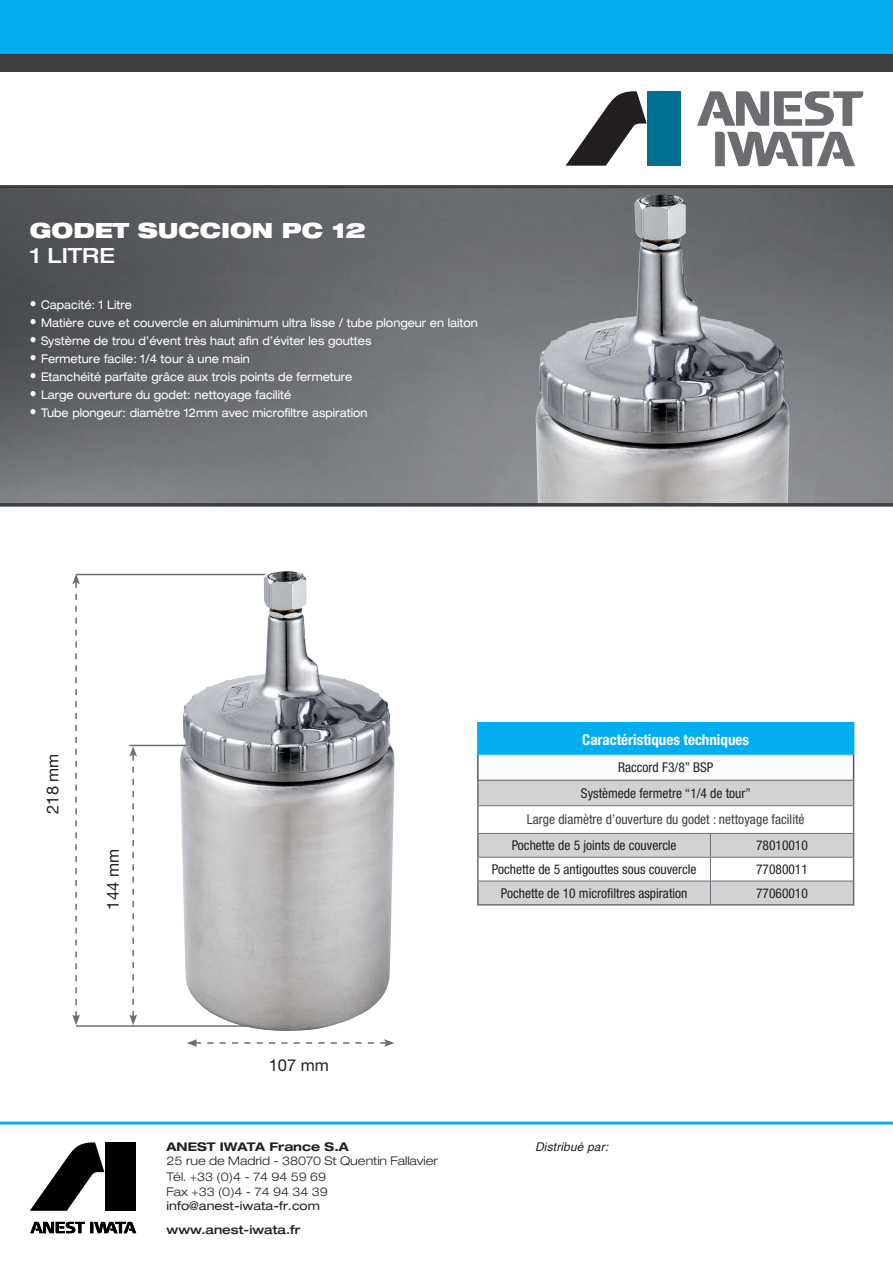
<style>
.page{position:relative;width:893px;height:1263px;background:#fff}
.page>*{position:absolute;margin:0;border:0;box-sizing:border-box;transform-origin:0 0}
.t1{font:900 expanded 21px "Helvetica Neue LT Std";color:#fff}
.t2{font:500 expanded 21px "Helvetica Neue LT Std";color:#fff}
.t3{font:16.5px "Helvetica Neue LT Std";color:#231f20}
.t4{font:700 condensed 15px "Helvetica Neue LT Std";color:#fff}
.t5{font:condensed 13.5px/25.5px "Helvetica Neue LT Std";color:#231f20;text-align:center}
.t6{font:condensed 13.5px "Helvetica Neue LT Std";color:#3e3e3f}
.t7{font:expanded 12px "Helvetica Neue LT Std";color:#fff;scale:.9 1}
.t8{font:300 expanded 12px/15.3px "Helvetica Neue LT Std";color:#231f20}
.t9{font:expanded 12px "Helvetica Neue LT Std";color:#231f20}
.t10{font:700 expanded 12px "Helvetica Neue LT Std";color:#231f20}
.t11{font:500 expanded 12px "Helvetica Neue LT Std";color:#231f20}
.t12{font:italic 12px "Helvetica";letter-spacing:.01em;color:#231f20}
.s1{font-size:15px}
</style>
<div class="page">
<div style="left:0;top:0;width:893px;height:54px;background:#00aeef"></div>
<img style="left:0;top:188px;width:893px;height:315px">
<hr style="left:0;top:1121px;width:893px;height:3px;background:#00aeef">
<div style="left:0;top:54px;width:893px;height:18px;background:#3e3e3f"></div>
<div style="left:648px;top:91px;width:33px;height:75px;background:#007095"></div>
<svg style="left:566px;top:91px;width:81px;height:75px"></svg>
<svg style="left:697px;top:91px;width:166px;height:75px"></svg>
<hr style="left:0;top:503px;width:893px;height:3px;background:#3e3e3f">
<hr style="left:0;top:185px;width:893px;height:3px;background:#3e3e3f">
<div style="left:105px;top:1142px;width:31px;height:69px;background:#000001"></div>
<svg style="left:30px;top:1142px;width:74px;height:69px"></svg>
<svg style="left:30px;top:1222px;width:106px;height:11px"></svg>
<div style="left:478px;top:723px;width:376px;height:32px;background:#00aeef"></div>
<hr style="left:477px;top:780px;width:2px;height:26px;background:#6c6d70">
<hr style="left:477px;top:806px;width:2px;height:27px;background:#6c6d70">
<hr style="left:477px;top:833px;width:2px;height:24px;background:#6c6d70">
<hr style="left:477px;top:857px;width:2px;height:24px;background:#6c6d70">
<hr style="left:477px;top:881px;width:2px;height:23px;background:#6c6d70">
<hr style="left:477px;top:904px;width:233px;height:1px;background:#6c6d70">
<hr style="left:710px;top:904px;width:144px;height:1px;background:#6c6d70">
<hr style="left:477px;top:755px;width:2px;height:25px;background:#57585a">
<svg style="left:478px;top:755px;width:376px;height:149px"></svg>
<hr style="left:477px;top:722px;width:233px;height:1px;background:#00aeef">
<hr style="left:477px;top:723px;width:2px;height:31px;background:#00aeef">
<hr style="left:710px;top:722px;width:144px;height:1px;background:#00aeef">
<hr style="left:477px;top:754px;width:233px;height:1px;background:#00aeef">
<hr style="left:477px;top:780px;width:233px;height:1px;background:#57585a">
<hr style="left:710px;top:780px;width:144px;height:1px;background:#57585a">
<hr style="left:479px;top:805px;width:231px;height:1px;background:#6c6d70">
<hr style="left:710px;top:805px;width:143px;height:1px;background:#6c6d70">
<hr style="left:479px;top:833px;width:231px;height:1px;background:#6c6d70">
<hr style="left:710px;top:833px;width:143px;height:1px;background:#6c6d70">
<hr style="left:479px;top:857px;width:231px;height:1px;background:#6c6d70">
<hr style="left:710px;top:857px;width:143px;height:1px;background:#6c6d70">
<hr style="left:479px;top:881px;width:231px;height:1px;background:#6c6d70">
<hr style="left:710px;top:881px;width:143px;height:1px;background:#6c6d70">
<img style="left:180px;top:571px;width:215px;height:460px">
<img style="left:535px;top:194px;width:255px;height:309px">
<hr style="left:76px;top:574px;width:189px;height:1px;background:#6c6d70">
<hr style="left:76px;top:1025px;width:175px;height:2px;background:#6c6d70">
<hr style="left:129px;top:745px;width:58px;height:1px;background:#6c6d70">
<svg style="left:72px;top:574px;width:8px;height:451px"></svg>
<svg style="left:129px;top:746px;width:8px;height:279px"></svg>
<svg style="left:187px;top:1039px;width:207px;height:8px"></svg>
<h1 class="t1" style="left:30px;top:217px;width:338px">GODET SUCCION PC 12</h1>
<h1 class="t2" style="left:30px;top:243px;width:87px">1 LITRE</h1>
<p class="t7" style="left:30px;top:297px;width:115px"><span class="s1">•</span> Capacité: 1 Litre</p>
<p class="t7" style="left:30px;top:315px;width:499px"><span class="s1">•</span> Matière cuve et couvercle en aluminimum ultra lisse / tube plongeur en laiton</p>
<p class="t7" style="left:30px;top:333px;width:381px"><span class="s1">•</span> Système de trou d’évent très haut afin d’éviter les gouttes</p>
<p class="t7" style="left:30px;top:351px;width:246px"><span class="s1">•</span> Fermeture facile: 1/4 tour à une main</p>
<p class="t7" style="left:30px;top:369px;width:360px"><span class="s1">•</span> Etanchéité parfaite grâce aux trois points de fermeture</p>
<p class="t7" style="left:30px;top:387px;width:292px"><span class="s1">•</span> Large ouverture du godet: nettoyage facilité</p>
<p class="t7" style="left:30px;top:405px;width:377px"><span class="s1">•</span> Tube plongeur: diamètre 12mm avec microfiltre aspiration</p>
<h2 class="t3" style="left:43px;top:814px;width:62px;rotate:-90deg">218 mm</h2>
<h2 class="t3" style="left:103px;top:909px;width:62px;rotate:-90deg">144 mm</h2>
<p class="t4" style="left:582px;top:730px;width:168px">Caractéristiques techniques</p>
<p class="t5" style="left:581px;top:755px;width:172px">Raccord F3/8” BSP<br>Systèmede fermetre “1/4 de tour”</p>
<p class="t6" style="left:527px;top:812px;width:279px">Large diamètre d’ouverture du godet : nettoyage facilité</p>
<p class="t5" style="left:512px;top:832px;width:166px">Pochette de 5 joints de couvercle</p>
<p class="t5" style="left:756px;top:832px;width:53px">78010010</p>
<p class="t5" style="left:492px;top:856px;width:206px">Pochette de 5 antigouttes sous couvercle</p>
<p class="t5" style="left:756px;top:856px;width:53px">77080011</p>
<p class="t5" style="left:501px;top:880px;width:188px">Pochette de 10 microfiltres aspiration</p>
<p class="t5" style="left:756px;top:880px;width:53px">77060010</p>
<h2 class="t3" style="left:269px;top:1055px;width:62px">107 mm</h2>
<p class="t10" style="left:167px;top:1139px;width:184px">ANEST IWATA France S.A</p>
<p class="t8" style="left:167px;top:1153px;width:273px">25 rue de Madrid - 38070 St Quentin Fallavier<br>Tél. +33 (0)4 - 74 94 59 69<br>Fax +33 (0)4 - 74 94 34 39</p>
<p class="t9" style="left:167px;top:1199px;width:155px">info@anest-iwata-fr.com</p>
<p class="t11" style="left:167px;top:1222px;width:135px">www.anest-iwata.fr</p>
<p class="t12" style="left:535px;top:1137px;width:74px">Distribué par:</p>
</div>
